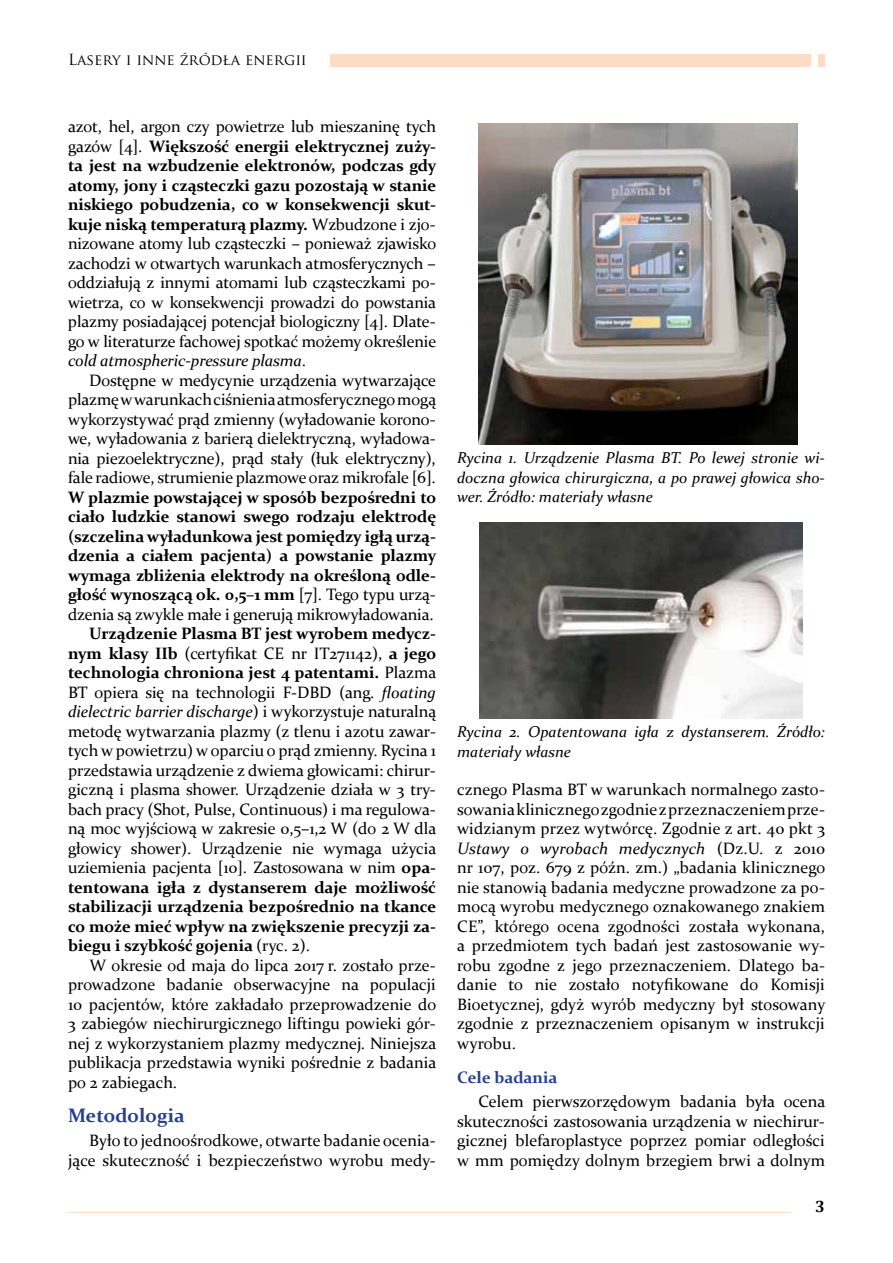
<style>
.page{position:relative;width:893px;height:1263px;background:#fff}
.page>*{position:absolute;margin:0;border:0;box-sizing:border-box;transform-origin:0 0}
.t1{font:700 19.5px "Constantia";color:#25408f}
.t2{font:16.5px/19.5px "Constantia";color:#000;text-align:justify}
.t3{font:700 16.5px/19.5px "Constantia";letter-spacing:-.01em;color:#000;text-align:justify}
.t4{font:700 16.5px "Constantia";color:#25408f}
.t5{font:700 16.5px "Cambria";color:#000}
.t6{font:italic 15.75px/19.5px "Constantia";color:#000;text-align:justify}
.t7{font:15px "Trajan Pro";color:#000}
.s1{font-weight:700}
.s2{font-style:italic}
.s3{font-weight:400}
</style>
<div class="page">
<div style="left:819px;top:54px;width:6px;height:12px;background:#fedcc6"></div>
<div style="left:331px;top:54px;width:480px;height:12px;background:#fedcc6"></div>
<hr style="left:68px;top:1212px;width:723px;height:1px;background:#fedcc6">
<img style="left:478px;top:124px;width:319px;height:320px">
<img style="left:480px;top:522px;width:322px;height:196px">
<p class="t7" style="left:68px;top:50px;width:240px">Lasery i inne źródła energii</p>
<p class="t2" style="left:68px;top:116px;width:370px">azot, hel, argon czy powietrze lub mieszaninę tych gazów [4]. <span class="s1">Większość energii elektrycznej zuży&shy;ta jest na wzbudzenie elektronów, podczas gdy atomy, jony i cząsteczki gazu pozostają w stanie niskiego pobudzenia, co w konsekwencji skut&shy;kuje niską temperaturą plazmy.</span> Wzbudzone i zjo&shy;nizowane atomy lub cząsteczki – ponieważ zjawisko zachodzi w otwartych warunkach atmosferycznych – oddziałują z innymi atomami lub cząsteczkami po&shy;wietrza, co w konsekwencji prowadzi do powstania plazmy posiadającej potencjał biologiczny [4]. Dlate&shy;go w literaturze fachowej spotkać możemy określenie <span class="s2">cold atmospheric-pressure plasma</span>.</p>
<p class="t2" style="left:68px;top:369px;width:370px;text-indent:21px">Dostępne w medycynie urządzenia wytwarzające plazmęw warunkachciśnieniaatmosferycznegomogą wykorzystywać prąd zmienny (wyładowanie korono&shy;we, wyładowania z barierą dielektryczną, wyładowa&shy;nia piezoelektryczne), prąd stały (łuk elektryczny), fale radiowe, strumienie plazmowe oraz mikrofale [6].</p>
<p class="t3" style="left:68px;top:486px;width:370px">W plazmie powstającej w sposób bezpośredni to ciało ludzkie stanowi swego rodzaju elektrodę (szczelina wyładunkowa jest pomiędzy igłą urzą&shy;dzenia a ciałem pacjenta) a powstanie plazmy wymaga zbliżenia elektrody na określoną odle&shy;głość wynoszącą ok. 0,5–1 mm <span class="s3">[7]. Tego typu urzą&shy;dzenia są zwykle małe i generują mikrowyładowania.</span></p>
<p class="t2" style="left:68px;top:623px;width:370px;text-indent:21px"><span class="s1">Urządzenie Plasma BT jest wyrobem medycz&shy;nym klasy IIb</span> (certyfikat CE nr IT271142), <span class="s1">a jego technologia chroniona jest 4 patentami.</span> Plazma BT opiera się na technologii F-DBD (ang. <span class="s2">floating dielectric barrier discharge</span>) i wykorzystuje naturalną metodę wytwarzania plazmy (z tlenu i azotu zawar&shy;tych w powietrzu) w oparciu o prąd zmienny. Rycina 1 przedstawia urządzenie z dwiema głowicami: chirur&shy;giczną i plasma shower. Urządzenie działa w 3 try&shy;bach pracy (Shot, Pulse, Continuous) i ma regulowa&shy;ną moc wyjściową w zakresie 0,5–1,2 W (do 2 W dla głowicy shower). Urządzenie nie wymaga użycia uziemienia pacjenta [10]. Zastosowana w nim <span class="s1">opa&shy;tentowana igła z dystanserem daje możliwość stabilizacji urządzenia bezpośrednio na tkance co może mieć wpływ na zwiększenie precyzji za&shy;biegu i szybkość gojenia</span> (ryc. 2).</p>
<p class="t2" style="left:68px;top:955px;width:370px;text-indent:21px">W okresie od maja do lipca 2017 r. zostało prze&shy;prowadzone badanie obserwacyjne na populacji 10 pacjentów, które zakładało przeprowadzenie do 3 zabiegów niechirurgicznego liftingu powieki gór&shy;nej z wykorzystaniem plazmy medycznej. Niniejsza publikacja przedstawia wyniki pośrednie z badania po 2 zabiegach.</p>
<p class="t1" style="left:68px;top:1102px;width:118px">Metodologia</p>
<p class="t2" style="left:68px;top:1130px;width:369px;text-align:right">Było to jednoośrodkowe, otwarte badanie ocenia&shy;jące skuteczność i bezpieczeństwo wyrobu medy-</p>
<p class="t6" style="left:457px;top:447px;width:369px">Rycina 1. Urządzenie Plasma BT. Po lewej stronie wi&shy;doczna głowica chirurgiczna, a po prawej głowica sho&shy;wer. Źródło: materiały własne</p>
<p class="t6" style="left:457px;top:721px;width:369px">Rycina 2. Opatentowana igła z dystanserem. Źródło: materiały własne</p>
<p class="t2" style="left:457px;top:779px;width:370px">cznego Plasma BT w warunkach normalnego zasto&shy;sowaniaklinicznegozgodniez przeznaczeniemprze&shy;widzianym przez wytwórcę. Zgodnie z art. 40 pkt 3<br><span class="s2">Ustawy o wyrobach medycznych</span> (Dz.U. z 2010 nr 107, poz. 679 z późn. zm.) „badania klinicznego nie stanowią badania medyczne prowadzone za po&shy;mocą wyrobu medycznego oznakowanego znakiem CE”, którego ocena zgodności została wykonana, a przedmiotem tych badań jest zastosowanie wy&shy;robu zgodne z jego przeznaczeniem. Dlatego ba&shy;danie to nie zostało notyfikowane do Komisji Bioetycznej, gdyż wyrób medyczny był stosowany zgodnie z przeznaczeniem opisanym w instrukcji wyrobu.</p>
<p class="t4" style="left:457px;top:1066px;width:102px">Cele badania</p>
<p class="t2" style="left:457px;top:1091px;width:370px;text-indent:21px">Celem pierwszorzędowym badania była ocena skuteczności zastosowania urządzenia w niechirur&shy;gicznej blefaroplastyce poprzez pomiar odległości w mm pomiędzy dolnym brzegiem brwi a dolnym</p>
<p class="t5" style="left:815px;top:1196px;width:11px">3</p>
</div>
